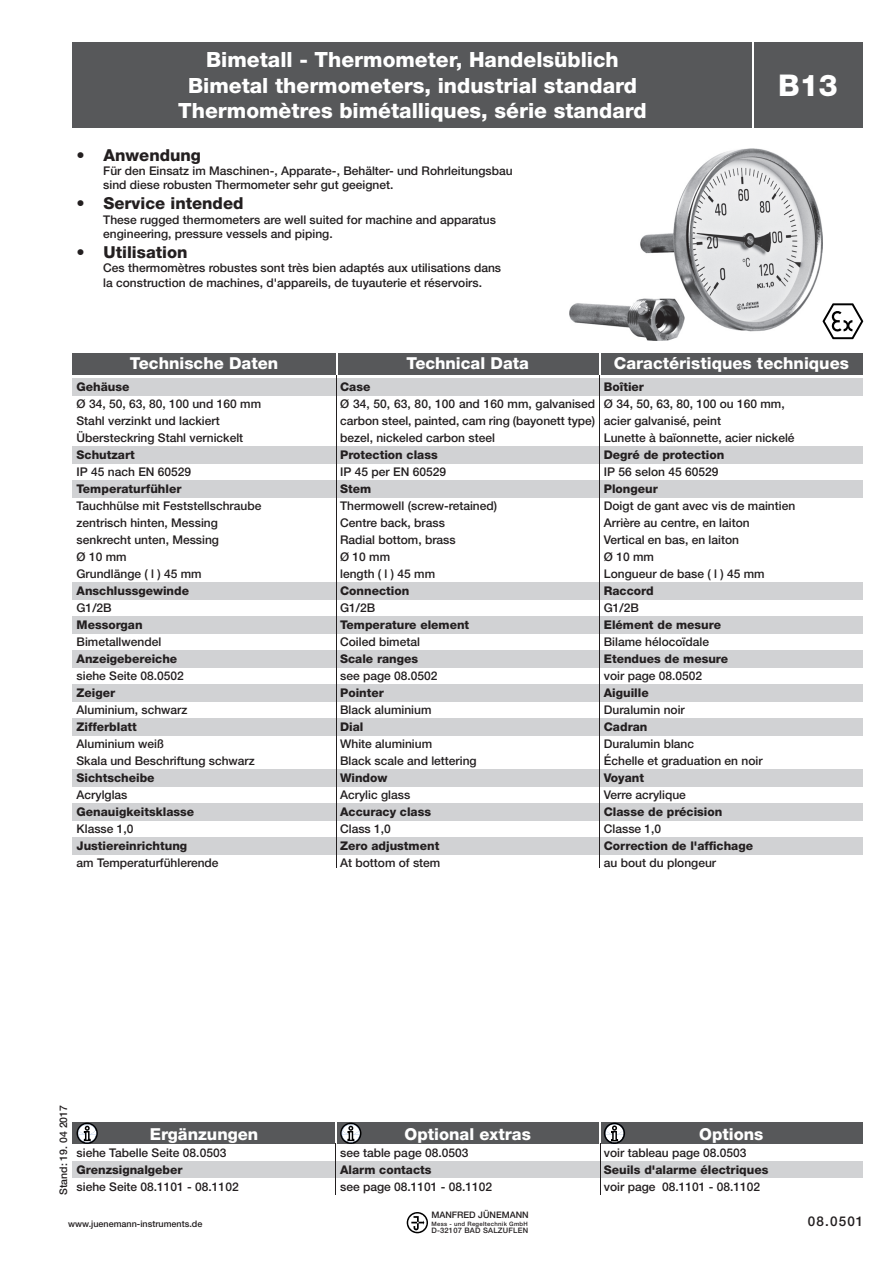
<style>
.page{position:relative;width:893px;height:1263px;background:#fff}
.page>*{position:absolute;margin:0;border:0;box-sizing:border-box;transform-origin:0 0}
.t1{font:800 30px "Helvetica Neue LT Std";color:#fff}
.t2{font:800 21px/25.2px "Helvetica Neue LT Std";color:#fff;text-align:center}
.t3{font:800 16.5px "Helvetica Neue LT Std";color:#fff}
.t4{font:800 16.5px "Helvetica Neue LT Std";color:#231f20}
.t5{font:500 13.5px "Helvetica Neue LT Std";letter-spacing:.085em;color:#231f20}
.t6{font:500 12px/17px "Helvetica Neue LT Std";color:#231f20}
.t7{font:800 12px "Helvetica Neue LT Std";color:#231f20}
.t8{font:500 10.5px "Helvetica Neue LT Std";color:#231f20}
.t9{font:500 9px "Helvetica Neue LT Std";color:#231f20}
.t10{font:500 7.5px "Helvetica Neue LT Std";letter-spacing:.03em;color:#231f20}
.t11{font:500 6px "Helvetica Neue LT Std";letter-spacing:.05em;color:#231f20}
</style>
<div class="page">
<svg style="left:407px;top:1212px;width:21px;height:21px"></svg>
<div style="left:72px;top:1123px;width:791px;height:21px;background:#57585a"></div>
<svg style="left:77px;top:1123px;width:21px;height:21px"></svg>
<svg style="left:335px;top:1123px;width:26px;height:21px"></svg>
<svg style="left:600px;top:1123px;width:25px;height:21px"></svg>
<div style="left:72px;top:1161px;width:791px;height:16px;background:#d1d2d4"></div>
<div style="left:72px;top:838px;width:791px;height:17px;background:#d1d2d4"></div>
<div style="left:72px;top:804px;width:791px;height:17px;background:#d1d2d4"></div>
<div style="left:72px;top:770px;width:791px;height:17px;background:#d1d2d4"></div>
<div style="left:72px;top:719px;width:791px;height:17px;background:#d1d2d4"></div>
<div style="left:72px;top:685px;width:791px;height:17px;background:#d1d2d4"></div>
<div style="left:72px;top:651px;width:791px;height:17px;background:#d1d2d4"></div>
<div style="left:72px;top:617px;width:791px;height:17px;background:#d1d2d4"></div>
<div style="left:72px;top:583px;width:791px;height:17px;background:#d1d2d4"></div>
<div style="left:72px;top:480px;width:791px;height:17px;background:#d1d2d4"></div>
<div style="left:72px;top:446px;width:791px;height:17px;background:#d1d2d4"></div>
<div style="left:72px;top:378px;width:791px;height:17px;background:#d1d2d4"></div>
<div style="left:72px;top:43px;width:791px;height:85px;background:#57585a"></div>
<hr style="left:753px;top:43px;width:1px;height:85px;background:#fff">
<hr style="left:336px;top:374px;width:1px;height:493px;background:#231f20">
<hr style="left:599px;top:374px;width:1px;height:493px;background:#231f20">
<hr style="left:336px;top:1144px;width:1px;height:51px;background:#231f20">
<hr style="left:600px;top:1144px;width:1px;height:51px;background:#231f20">
<div style="left:72px;top:353px;width:791px;height:21px;background:#57585a"></div>
<svg style="left:336px;top:353px;width:1px;height:21px"></svg>
<svg style="left:600px;top:353px;width:1px;height:21px"></svg>
<img style="left:570px;top:149px;width:252px;height:191px">
<svg style="left:822px;top:303px;width:41px;height:36px"></svg>
<h2 class="t2" style="left:178px;top:47px;width:470px">Bimetall - Thermometer, Handelsüblich<br>Bimetal thermometers, industrial standard<br>Thermomètres bimétalliques, série standard</h2>
<h3 class="t4" style="left:77px;top:145px;width:126px">• Anwendung</h3>
<p class="t6" style="left:103px;top:163px;width:411px;line-height:14.4px">Für den Einsatz im Maschinen-, Apparate-, Behälter- und Rohrleitungsbau sind diese robusten Thermometer sehr gut geeignet.</p>
<h3 class="t4" style="left:77px;top:194px;width:168px">• Service intended</h3>
<p class="t6" style="left:103px;top:212px;width:394px;line-height:14.4px">These rugged thermometers are well suited for machine and apparatus engineering, pressure vessels and piping.</p>
<h3 class="t4" style="left:77px;top:242px;width:113px">• Utilisation</h3>
<p class="t6" style="left:103px;top:261px;width:399px;line-height:14.4px">Ces thermomètres robustes sont très bien adaptés aux utilisations dans la construction de machines, d'appareils, de tuyauterie et réservoirs.</p>
<h1 class="t1" style="left:778px;top:67px;width:61px">B13</h1>
<h3 class="t3" style="left:130px;top:354px;width:150px">Technische Daten</h3>
<h3 class="t3" style="left:406px;top:354px;width:124px">Technical Data</h3>
<h3 class="t3" style="left:614px;top:354px;width:237px">Caractéristiques techniques</h3>
<p class="t7" style="left:77px;top:380px;width:54px">Gehäuse</p>
<p class="t6" style="left:77px;top:395px;width:186px">Ø 34, 50, 63, 80, 100 und 160 mm<br>Stahl verzinkt und lackiert<br>Übersteckring Stahl vernickelt</p>
<p class="t7" style="left:77px;top:448px;width:60px">Schutzart</p>
<p class="t6" style="left:77px;top:463px;width:116px">IP 45 nach EN 60529</p>
<p class="t7" style="left:77px;top:482px;width:106px">Temperaturfühler</p>
<p class="t6" style="left:77px;top:497px;width:186px">Tauchhülse mit Feststellschraube zentrisch hinten, Messing senkrecht unten, Messing<br>Ø 10 mm<br>Grundlänge ( l ) 45 mm</p>
<p class="t7" style="left:77px;top:584px;width:114px">Anschlussgewinde</p>
<p class="t6" style="left:77px;top:599px;width:37px">G1/2B</p>
<p class="t7" style="left:77px;top:618px;width:68px">Messorgan</p>
<p class="t6" style="left:77px;top:633px;width:86px">Bimetallwendel</p>
<p class="t7" style="left:77px;top:652px;width:102px">Anzeigebereiche</p>
<p class="t6" style="left:77px;top:667px;width:109px">siehe Seite 08.0502</p>
<p class="t7" style="left:77px;top:686px;width:40px">Zeiger</p>
<p class="t6" style="left:77px;top:701px;width:112px">Aluminium, schwarz</p>
<p class="t7" style="left:77px;top:720px;width:62px">Zifferblatt</p>
<p class="t6" style="left:77px;top:735px;width:180px">Aluminium weiß<br>Skala und Beschriftung schwarz</p>
<p class="t7" style="left:77px;top:771px;width:80px">Sichtscheibe</p>
<p class="t6" style="left:77px;top:786px;width:52px">Acrylglas</p>
<p class="t7" style="left:77px;top:805px;width:119px">Genauigkeitsklasse</p>
<p class="t6" style="left:77px;top:820px;width:58px">Klasse 1,0</p>
<p class="t7" style="left:77px;top:839px;width:112px">Justiereinrichtung</p>
<p class="t6" style="left:77px;top:854px;width:144px">am Temperaturfühlerende</p>
<p class="t7" style="left:340px;top:380px;width:32px">Case</p>
<p class="t6" style="left:340px;top:395px;width:257px;text-align:justify">Ø 34, 50, 63, 80, 100 and 160 mm, galvanised carbon steel, painted, cam ring (bayonett type) bezel, nickeled carbon steel</p>
<p class="t7" style="left:340px;top:448px;width:99px">Protection class</p>
<p class="t6" style="left:340px;top:463px;width:107px">IP 45 per EN 60529</p>
<p class="t7" style="left:340px;top:482px;width:33px">Stem</p>
<p class="t6" style="left:340px;top:497px;width:158px">Thermowell (screw-retained)<br>Centre back, brass<br>Radial bottom, brass<br>Ø 10 mm<br>length ( l ) 45 mm</p>
<p class="t7" style="left:340px;top:584px;width:71px">Connection</p>
<p class="t6" style="left:340px;top:599px;width:37px">G1/2B</p>
<p class="t7" style="left:340px;top:618px;width:131px">Temperature element</p>
<p class="t6" style="left:340px;top:633px;width:81px">Coiled bimetal</p>
<p class="t7" style="left:340px;top:652px;width:80px">Scale ranges</p>
<p class="t6" style="left:340px;top:667px;width:99px">see page 08.0502</p>
<p class="t7" style="left:340px;top:686px;width:45px">Pointer</p>
<p class="t6" style="left:340px;top:701px;width:93px">Black aluminium</p>
<p class="t7" style="left:340px;top:720px;width:25px">Dial</p>
<p class="t6" style="left:340px;top:735px;width:138px">White aluminium<br>Black scale and lettering</p>
<p class="t7" style="left:340px;top:771px;width:49px">Window</p>
<p class="t6" style="left:340px;top:786px;width:72px">Acrylic glass</p>
<p class="t7" style="left:340px;top:805px;width:92px">Accuracy class</p>
<p class="t6" style="left:340px;top:820px;width:52px">Class 1,0</p>
<p class="t7" style="left:340px;top:839px;width:101px">Zero adjustment</p>
<p class="t6" style="left:340px;top:854px;width:102px">At bottom of stem</p>
<p class="t7" style="left:604px;top:380px;width:42px">Boîtier</p>
<p class="t6" style="left:604px;top:395px;width:192px">Ø 34, 50, 63, 80, 100 ou 160 mm, acier galvanisé, peint<br>Lunette à baïonnette, acier nickelé</p>
<p class="t7" style="left:604px;top:448px;width:122px">Degré de protection</p>
<p class="t6" style="left:604px;top:463px;width:116px">IP 56 selon 45 60529</p>
<p class="t7" style="left:604px;top:482px;width:55px">Plongeur</p>
<p class="t6" style="left:604px;top:497px;width:193px">Doigt de gant avec vis de maintien<br>Arrière au centre, en laiton<br>Vertical en bas, en laiton<br>Ø 10 mm<br>Longueur de base ( l ) 45 mm</p>
<p class="t7" style="left:604px;top:584px;width:51px">Raccord</p>
<p class="t6" style="left:604px;top:599px;width:37px">G1/2B</p>
<p class="t7" style="left:604px;top:618px;width:119px">Elément de mesure</p>
<p class="t6" style="left:604px;top:633px;width:107px">Bilame hélocoïdale</p>
<p class="t7" style="left:604px;top:652px;width:126px">Etendues de mesure</p>
<p class="t6" style="left:604px;top:667px;width:100px">voir page 08.0502</p>
<p class="t7" style="left:604px;top:686px;width:46px">Aiguille</p>
<p class="t6" style="left:604px;top:701px;width:82px">Duralumin noir</p>
<p class="t7" style="left:604px;top:720px;width:45px">Cadran</p>
<p class="t6" style="left:604px;top:735px;width:160px">Duralumin blanc<br>Échelle et graduation en noir</p>
<p class="t7" style="left:604px;top:771px;width:42px">Voyant</p>
<p class="t6" style="left:604px;top:786px;width:84px">Verre acrylique</p>
<p class="t7" style="left:604px;top:805px;width:120px">Classe de précision</p>
<p class="t6" style="left:604px;top:820px;width:59px">Classe 1,0</p>
<p class="t7" style="left:604px;top:839px;width:151px">Correction de l'affichage</p>
<p class="t6" style="left:604px;top:854px;width:114px">au bout du plongeur</p>
<p class="t8" style="left:57px;top:1195px;width:91px;rotate:-90deg">Stand: 19. 04 2017</p>
<h3 class="t3" style="left:150px;top:1124px;width:110px">Ergänzungen</h3>
<p class="t6" style="left:77px;top:1144px;width:151px">siehe Tabelle Seite 08.0503</p>
<p class="t7" style="left:77px;top:1162px;width:108px">Grenzsignalgeber</p>
<p class="t6" style="left:77px;top:1178px;width:164px">siehe Seite 08.1101 - 08.1102</p>
<p class="t9" style="left:68px;top:1218px;width:136px">www.juenemann-instruments.de</p>
<h3 class="t3" style="left:405px;top:1124px;width:128px">Optional extras</h3>
<p class="t6" style="left:340px;top:1144px;width:130px">see table page 08.0503</p>
<p class="t7" style="left:340px;top:1162px;width:93px">Alarm contacts</p>
<p class="t6" style="left:340px;top:1178px;width:154px">see page 08.1101 - 08.1102</p>
<p class="t9" style="left:431px;top:1210px;width:99px">MANFRED JÜNEMANN</p>
<p class="t11" style="left:431px;top:1220px;width:98px">Mess - und Regeltechnik GmbH</p>
<p class="t10" style="left:431px;top:1226px;width:98px">D-32107 BAD SALZUFLEN</p>
<h3 class="t3" style="left:699px;top:1124px;width:66px">Options</h3>
<p class="t6" style="left:604px;top:1144px;width:144px">voir tableau page 08.0503</p>
<p class="t7" style="left:604px;top:1162px;width:166px">Seuils d'alarme électriques</p>
<p class="t6" style="left:604px;top:1178px;width:158px">voir page 08.1101 - 08.1102</p>
<p class="t5" style="left:808px;top:1213px;width:57px">08.0501</p>
</div>
